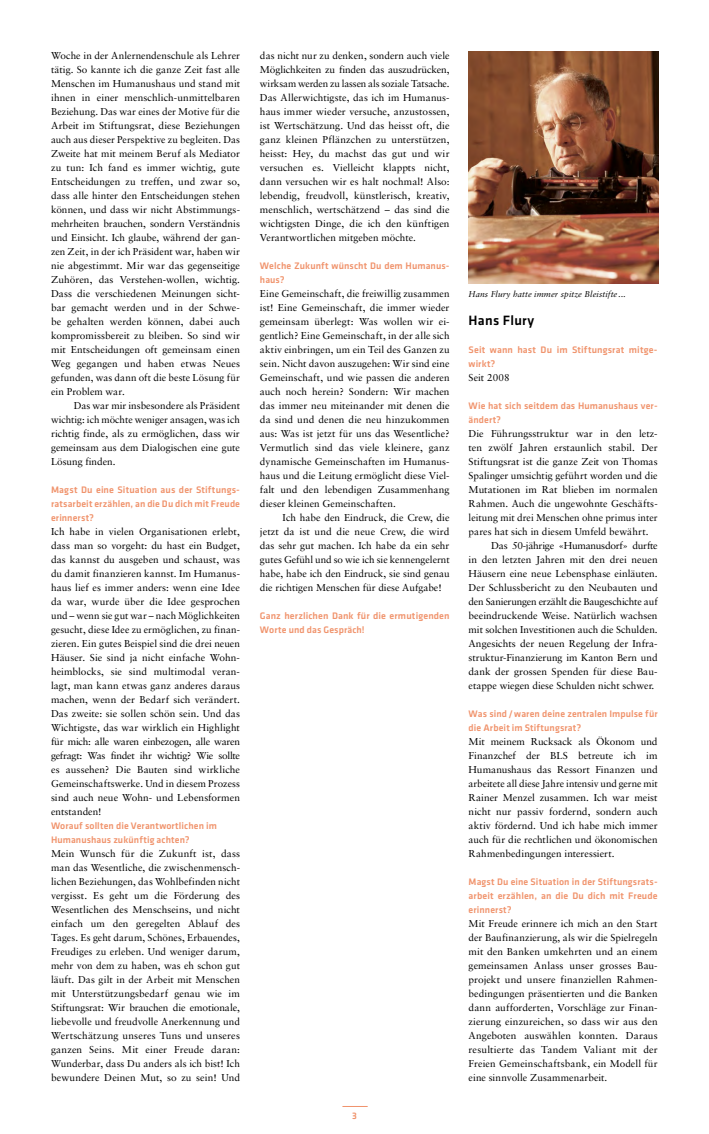
<style>
.page{position:relative;width:709px;height:1134px;background:#fff}
.page>*{position:absolute;margin:0;border:0;box-sizing:border-box;transform-origin:0 0}
.t1{font:500 14px "Klavika";letter-spacing:.02em;color:#000}
.t2{font:10px/14px "Sabon";color:#000;text-align:justify}
.t3{font:10px "Sabon";letter-spacing:-.02em;color:#000}
.t4{font:10px "Sabon";letter-spacing:-.03em;color:#000}
.t5{font:500 9.8px/14px "Klavika";letter-spacing:.01em;color:#f0936c}
.t6{font:italic 8.5px "Sabon";letter-spacing:.01em;color:#000}
</style>
<div class="page">
<svg style="left:342px;top:1106px;width:26px;height:1px"></svg>
<img style="left:468px;top:51px;width:190px;height:232px">
<p class="t2" style="left:51px;top:49px;width:190px">Woche in der Anlernendenschule als Lehrer tätig. So kannte ich die ganze Zeit fast alle Menschen im Humanushaus und stand mit ihnen in einer menschlich-unmittelbaren Beziehung. Das war eines der Motive für die Arbeit im Stiftungsrat, diese Beziehungen auch aus dieser Perspektive zu begleiten. Das Zweite hat mit meinem Beruf als Mediator zu tun: Ich fand es immer wichtig, gute Entscheidungen zu treffen, und zwar so, dass alle hinter den Entscheidungen stehen können, und dass wir nicht Abstimmungs&shy;mehrheiten brauchen, sondern Verständnis und Einsicht. Ich glaube, während der gan&shy;zen Zeit, in der ich Präsident war, haben wir nie abgestimmt. Mir war das gegenseitige Zuhören, das Verstehen-wollen, wichtig.<br>Dass die verschiedenen Meinungen sicht&shy;bar gemacht werden und in der Schwe&shy;be gehalten werden können, dabei auch kompromissbereit zu bleiben. So sind wir mit Entscheidungen oft gemeinsam einen Weg gegangen und haben etwas Neues gefunden, was dann oft die beste Lösung für ein Problem war.</p>
<p class="t2" style="left:51px;top:399px;width:190px;text-indent:23px">Das war mir insbesondere als Präsident wichtig: ich möchte weniger ansagen, was ich richtig finde, als zu ermöglichen, dass wir gemeinsam aus dem Dialogischen eine gute Lösung finden.</p>
<p class="t5" style="left:51px;top:483px;width:190px;text-align:justify">Magst Du eine Situation aus der Stiftungs&shy;ratsarbeit erzählen, an die Du dich mit Freude erinnerst?</p>
<p class="t2" style="left:51px;top:525px;width:190px">Ich habe in vielen Organisationen erlebt, dass man so vorgeht: du hast ein Budget, das kannst du ausgeben und schaust, was du damit finanzieren kannst. Im Humanus&shy;haus lief es immer anders: wenn eine Idee da war, wurde über die Idee gesprochen und – wenn sie gut war – nach Möglichkeiten gesucht, diese Idee zu ermöglichen, zu finan&shy;zieren. Ein gutes Beispiel sind die drei neuen Häuser. Sie sind ja nicht einfache Wohn&shy;heimblocks, sie sind multimodal veran&shy;lagt, man kann etwas ganz anderes daraus machen, wenn der Bedarf sich verändert.<br>Das zweite: sie sollen schön sein. Und das Wichtigste, das war wirklich ein Highlight für mich: alle waren einbezogen, alle waren gefragt: Was findet ihr wichtig? Wie sollte es aussehen? Die Bauten sind wirkliche Gemeinschaftswerke. Und in diesem Prozess sind auch neue Wohn- und Lebensformen entstanden!</p>
<p class="t5" style="left:51px;top:819px;width:167px">Worauf sollten die Verantwortlichen im<br>Humanushaus zukünftig achten?</p>
<p class="t2" style="left:51px;top:847px;width:190px">Mein Wunsch für die Zukunft ist, dass man das Wesentliche, die zwischenmensch&shy;lichen Beziehungen, das Wohlbefinden nicht vergisst. Es geht um die Förderung des Wesentlichen des Menschseins, und nicht einfach um den geregelten Ablauf des Tages. Es geht darum, Schönes, Erbauendes, Freudiges zu erleben. Und weniger darum, mehr von dem zu haben, was eh schon gut läuft. Das gilt in der Arbeit mit Menschen mit Unterstützungsbedarf genau wie im Stiftungsrat: Wir brauchen die emotionale, liebevolle und freudvolle Anerkennung und Wertschätzung unseres Tuns und unseres ganzen Seins. Mit einer Freude daran:<br>Wunderbar, dass Du anders als ich bist! Ich bewundere Deinen Mut, so zu sein! Und</p>
<p class="t2" style="left:260px;top:49px;width:191px">das nicht nur zu denken, sondern auch viele Möglichkeiten zu finden das auszudrücken, wirksam werden zu lassen als soziale Tatsache.<br>Das Allerwichtigste, das ich im Humanus&shy;haus immer wieder versuche, anzustossen, ist Wertschätzung. Und das heisst oft, die ganz kleinen Pflänzchen zu unterstützen, heisst: Hey, du machst das gut und wir versuchen es. Vielleicht klappts nicht, dann versuchen wir es halt nochmal! Also: lebendig, freudvoll, künstlerisch, kreativ, menschlich, wertschätzend – das sind die wichtigsten Dinge, die ich den künftigen Verantwortlichen mitgeben möchte.</p>
<p class="t5" style="left:260px;top:259px;width:191px">Welche Zukunft wünscht Du dem Humanus&shy;haus?</p>
<p class="t2" style="left:260px;top:287px;width:191px">Eine Gemeinschaft, die freiwillig zusammen ist! Eine Gemeinschaft, die immer wieder gemeinsam überlegt: Was wollen wir ei&shy;gentlich? Eine Gemeinschaft, in der alle sich aktiv einbringen, um ein Teil des Ganzen zu sein. Nicht davon auszugehen: Wir sind eine Gemeinschaft, und wie passen die anderen auch noch herein? Sondern: Wir machen das immer neu miteinander mit denen die da sind und denen die neu hinzukommen aus: Was ist jetzt für uns das Wesentliche?<br>Vermutlich sind das viele kleinere, ganz dynamische Gemeinschaften im Humanus&shy;haus und die Leitung ermöglicht diese Viel&shy;falt und den lebendigen Zusammenhang dieser kleinen Gemeinschaften.</p>
<p class="t2" style="left:260px;top:511px;width:191px;text-indent:23px">Ich habe den Eindruck, die Crew, die jetzt da ist und die neue Crew, die wird das sehr gut machen. Ich habe da ein sehr gutes Gefühl und so wie ich sie kennengelernt habe, habe ich den Eindruck, sie sind genau die richtigen Menschen für diese Aufgabe!</p>
<p class="t5" style="left:260px;top:609px;width:191px">Ganz herzlichen Dank für die ermutigenden<br>Worte und das Gespräch!</p>
<p class="t5" style="left:352px;top:1108px;width:6px">3</p>
<p class="t6" style="left:468px;top:289px;width:159px">Hans Flury hatte immer spitze Bleistifte ...</p>
<h1 class="t1" style="left:468px;top:311px;width:67px">Hans Flury</h1>
<p class="t5" style="left:468px;top:343px;width:190px">Seit wann hast Du im Stiftungsrat mitge&shy;wirkt?</p>
<p class="t2" style="left:468px;top:371px;width:43px">Seit 2008</p>
<p class="t5" style="left:468px;top:399px;width:190px">Wie hat sich seitdem das Humanushaus ver&shy;ändert?</p>
<p class="t2" style="left:468px;top:427px;width:190px">Die Führungsstruktur war in den letz-</p>
<p class="t2" style="left:468px;top:441px;width:190px">ten zwölf Jahren erstaunlich stabil. Der</p>
<p class="t2" style="left:468px;top:455px;width:190px">Stiftungsrat ist die ganze Zeit von Thomas</p>
<p class="t2" style="left:468px;top:469px;width:190px">Spalinger umsichtig geführt worden und die</p>
<p class="t2" style="left:468px;top:483px;width:190px">Mutationen im Rat blieben im normalen</p>
<p class="t2" style="left:468px;top:497px;width:190px">Rahmen. Auch die ungewohnte Geschäfts-</p>
<p class="t2" style="left:468px;top:511px;width:190px">leitung mit drei Menschen ohne primus inter</p>
<p class="t2" style="left:468px;top:525px;width:181px">pares hat sich in diesem Umfeld bewährt.</p>
<p class="t4" style="left:491px;top:540px;width:168px">Das 50-jährige «Humanusdorf» durfte</p>
<p class="t2" style="left:468px;top:553px;width:191px">in den letzten Jahren mit den drei neuen</p>
<p class="t2" style="left:468px;top:567px;width:190px">Häusern eine neue Lebensphase einläuten.</p>
<p class="t2" style="left:468px;top:581px;width:191px">Der Schlussbericht zu den Neubauten und</p>
<p class="t3" style="left:468px;top:596px;width:190px">den Sanierungen erzählt die Baugeschichte auf</p>
<p class="t2" style="left:468px;top:609px;width:190px">beeindruckende Weise. Natürlich wachsen</p>
<p class="t2" style="left:468px;top:623px;width:190px">mit solchen Investitionen auch die Schulden.</p>
<p class="t2" style="left:468px;top:637px;width:190px">Angesichts der neuen Regelung der Infra-</p>
<p class="t2" style="left:468px;top:651px;width:190px">struktur-Finanzierung im Kanton Bern und</p>
<p class="t2" style="left:468px;top:665px;width:190px">dank der grossen Spenden für diese Bau-</p>
<p class="t2" style="left:468px;top:679px;width:187px">etappe wiegen diese Schulden nicht schwer.</p>
<p class="t5" style="left:468px;top:707px;width:190px">Was sind /waren deine zentralen Impulse für die Arbeit im Stiftungsrat?</p>
<p class="t2" style="left:468px;top:735px;width:190px">Mit meinem Rucksack als Ökonom und Finanzchef der BLS betreute ich im Humanushaus das Ressort Finanzen und arbeitete all diese Jahre intensiv und gerne mit Rainer Menzel zusammen. Ich war meist nicht nur passiv fordernd, sondern auch aktiv fördernd. Und ich habe mich immer auch für die rechtlichen und ökonomischen Rahmenbedingungen interessiert.</p>
<p class="t5" style="left:468px;top:875px;width:190px;text-align:justify">Magst Du eine Situation in der Stiftungsrats&shy;arbeit erzählen, an die Du dich mit Freude erinnerst?</p>
<p class="t2" style="left:468px;top:917px;width:190px">Mit Freude erinnere ich mich an den Start der Baufinanzierung, als wir die Spielregeln mit den Banken umkehrten und an einem gemeinsamen Anlass unser grosses Bau&shy;projekt und unsere finanziellen Rahmen&shy;bedingungen präsentierten und die Banken dann aufforderten, Vorschläge zur Finan&shy;zierung einzureichen, so dass wir aus den Angeboten auswählen konnten. Daraus resultierte das Tandem Valiant mit der Freien Gemeinschaftsbank, ein Modell für eine sinnvolle Zusammenarbeit.</p>
</div>
